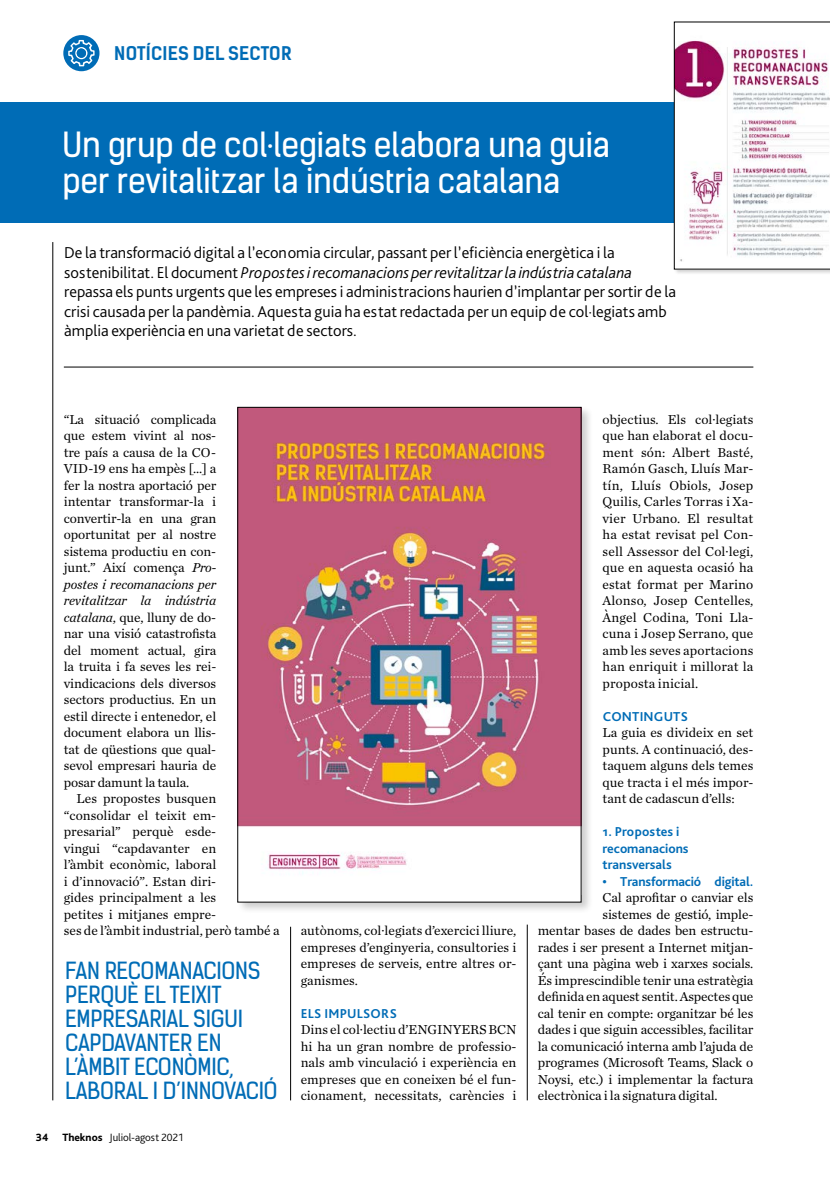
<style>
.page{position:relative;width:830px;height:1191px;background:#fff}
.page>*{position:absolute;margin:0;border:0;box-sizing:border-box;transform-origin:0 0}
.t1{font:33px/36px "Kelson Sans";letter-spacing:-.005em;color:#fff}
.t2{font:22.5px/24px "Kelson Sans";letter-spacing:-.01em;color:#006cb6}
.t3{font:700 18px "Kelson Sans";letter-spacing:.015em;color:#006cb6}
.t4{font:300 16.5px/19.5px "Bliss Pro";color:#000}
.t5{font:13.5px/16.5px "Chronicle Text G1";color:#000;text-align:justify}
.t6{font:700 13.5px/16.5px "Bliss Pro";color:#006cb6}
.t7{font:300 11.1px "Bliss Pro";letter-spacing:-.01em;color:#000}
.t8{font:800 11.1px "Bliss Pro";color:#000}
.s1{font-style:italic}
.s2{font-weight:800}
</style>
<div class="page">
<hr style="left:290px;top:926px;width:1px;height:174px;background:#000">
<hr style="left:64px;top:367px;width:689px;height:1px;background:#000">
<hr style="left:52px;top:242px;width:1px;height:858px;background:#000">
<hr style="left:526px;top:924px;width:1px;height:176px;background:#000">
<div style="left:63px;top:35px;width:36px;height:36px;background:#006cb6;border-radius:50%"></div>
<svg style="left:68px;top:40px;width:26px;height:26px"></svg>
<div style="left:77px;top:48px;width:9px;height:10px;background:#006cb6;border-radius:50%"></div>
<div style="left:0;top:102px;width:753px;height:121px;background:#006cb6"></div>
<div style="left:236px;top:405px;width:357px;height:509px;background:#000;opacity:.2"></div>
<img style="left:239px;top:409px;width:340px;height:485px">
<div style="left:673px;top:21px;width:156px;height:254px;background:#000;opacity:.2"></div>
<svg style="left:673px;top:22px;width:156px;height:247px"></svg>
<h3 class="t3" style="left:114px;top:42px;width:179px">NOTÍCIES DEL SECTOR</h3>
<h1 class="t1" style="left:62px;top:127px;width:549px">Un grup de col·legiats elabora una guia per revitalitzar la indústria catalana</h1>
<p class="t4" style="left:64px;top:243px;width:613px">De la transformació digital a l’economia circular, passant per l’eficiència energètica i la sostenibilitat. El document <span class="s1">Propostes i recomanacions per revitalitzar la indústria catalana </span>repassa els punts urgents que les empreses i administracions haurien d’implantar per sortir de la crisi causada per la pandèmia. Aquesta guia ha estat redactada per un equip de col·legiats amb àmplia experiència en una varietat de sectors.</p>
<p class="t5" style="left:64px;top:410px;width:154px">“La situació complicada que estem vivint al nos&shy;tre país a causa de la CO-VID-19 ens ha empès [...] a fer la nostra aportació per intentar transformar-la i convertir-la en una gran oportunitat per al nostre sistema productiu en con&shy;junt.” Així comença <span class="s1">Pro&shy;postes i recomanacions per revitalitzar la indústria catalana</span>, que, lluny de do&shy;nar una visió catastrofista del moment actual, gira la truita i fa seves les rei&shy;vindicacions dels diversos sectors productius. En un estil directe i entenedor, el document elabora un llis&shy;tat de qüestions que qual&shy;sevol empresari hauria de posar damunt la taula.</p>
<p class="t5" style="left:64px;top:789px;width:217px;text-align:left;text-indent:13px">Les propostes busquen “consolidar el teixit em-<br>presarial” perquè esde-<br>vingui “capdavanter en<br>l’àmbit econòmic, laboral<br>i d’innovació”. Estan diri-<br>gides principalment a les<br>petites i mitjanes empre-<br>ses de l’àmbit industrial, però també a</p>
<h2 class="t2" style="left:65px;top:959px;width:213px">FAN RECOMANACIONS<br>PERQUÈ EL TEIXIT<br>EMPRESARIAL SIGUI<br>CAPDAVANTER EN<br>L’ÀMBIT ECONÒMIC,<br>LABORAL I D’INNOVACIÓ</h2>
<p class="t8" style="left:36px;top:1130px;width:14px">34</p>
<p class="t7" style="left:62px;top:1130px;width:123px"><span class="s2">Theknos</span> Juliol-agost 2021</p>
<p class="t5" style="left:300px;top:921px;width:217px">autònoms, col·legiats d’exercici lliure, empreses d’enginyeria, consultories i empreses de serveis, entre altres or&shy;ganismes.</p>
<p class="t6" style="left:301px;top:1004px;width:98px">ELS IMPULSORS</p>
<p class="t5" style="left:300px;top:1020px;width:217px">Dins el col·lectiu d’ENGINYERS BCN hi ha un gran nombre de professio&shy;nals amb vinculació i experiència en empreses que en coneixen bé el fun&shy;cionament, necessitats, carències i</p>
<p class="t5" style="left:602px;top:410px;width:152px">objectius. Els col·legiats que han elaborat el docu&shy;ment són: Albert Basté, Ramón Gasch, Lluís Mar&shy;tín, Lluís Obiols, Josep Quilis, Carles Torras i Xa&shy;vier Urbano. El resultat ha estat revisat pel Con&shy;sell Assessor del Col·legi, que en aquesta ocasió ha estat format per Marino Alonso, Josep Centelles, Àngel Codina, Toni Lla&shy;cuna i Josep Serrano, que amb les seves aportacions han enriquit i millorat la proposta inicial.</p>
<p class="t6" style="left:602px;top:707px;width:87px">CONTINGUTS</p>
<p class="t5" style="left:602px;top:723px;width:152px">La guia es divideix en set punts. A continuació, des&shy;taquem alguns dels temes que tracta i el més impor&shy;tant de cadascun d’ells:</p>
<p class="t6" style="left:602px;top:823px;width:87px">1. Propostes i recomanacions transversals</p>
<p class="t6" style="left:602px;top:872px;width:152px">• Transformació digital.</p>
<p class="t5" style="left:602px;top:888px;width:152px">Cal aprofitar o canviar els</p>
<p class="t5" style="left:602px;top:905px;width:152px">sistemes de gestió, imple-</p>
<p class="t5" style="left:537px;top:921px;width:217px">mentar bases de dades ben estructu-</p>
<p class="t5" style="left:537px;top:938px;width:217px">rades i ser present a Internet mitjan-</p>
<p class="t5" style="left:537px;top:954px;width:217px">çant una pàgina web i xarxes socials.</p>
<p class="t5" style="left:537px;top:971px;width:217px">És imprescindible tenir una estratègia</p>
<p class="t5" style="left:537px;top:987px;width:217px">definida en aquest sentit. Aspectes que</p>
<p class="t5" style="left:537px;top:1004px;width:217px">cal tenir en compte: organitzar bé les</p>
<p class="t5" style="left:537px;top:1020px;width:217px">dades i que siguin accessibles, facilitar</p>
<p class="t5" style="left:537px;top:1037px;width:217px">la comunicació interna amb l’ajuda de</p>
<p class="t5" style="left:537px;top:1053px;width:217px">programes (Microsoft Teams, Slack o</p>
<p class="t5" style="left:537px;top:1070px;width:217px">Noysi, etc.) i implementar la factura</p>
<p class="t5" style="left:537px;top:1086px;width:181px">electrònica i la signatura digital.</p>
</div>
